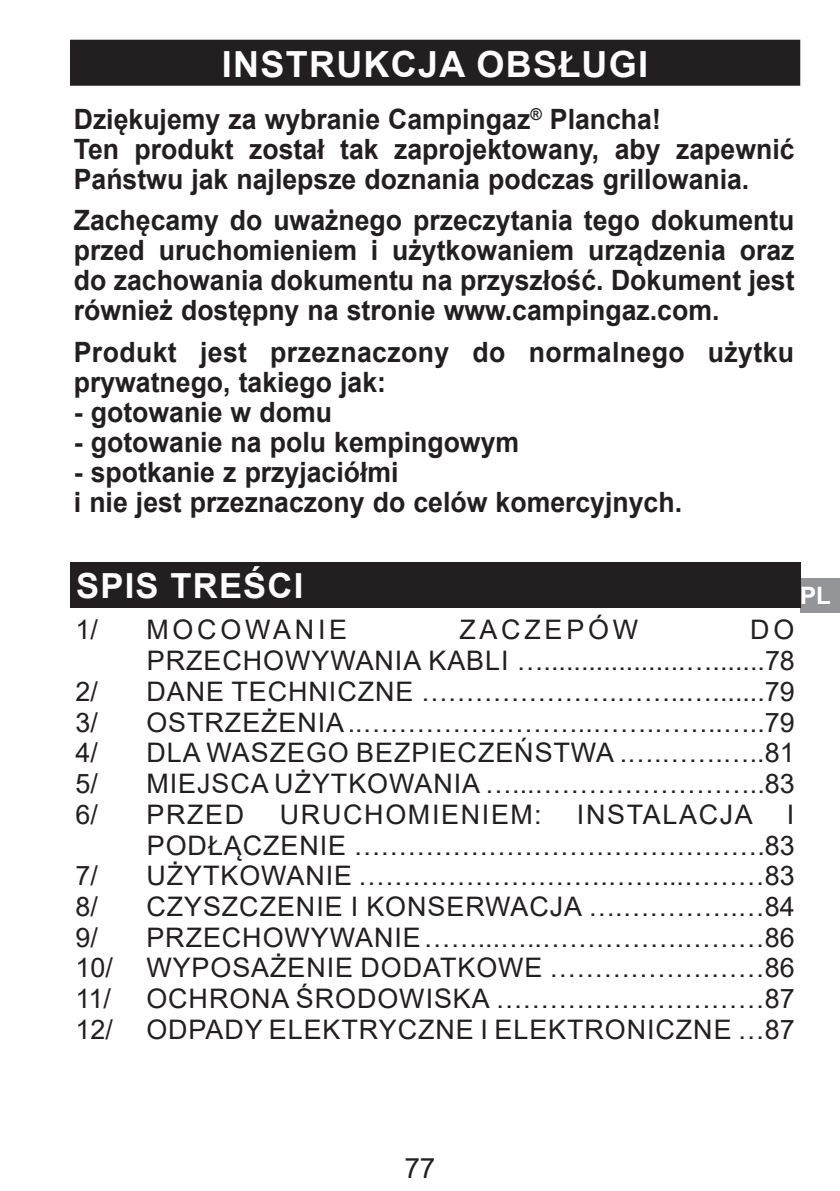
<style>
.page{position:relative;width:840px;height:1191px;background:#fff}
.page>*{position:absolute;margin:0;border:0;box-sizing:border-box;transform-origin:0 0}
.t1{font:700 36px "Arial";letter-spacing:.035em;color:#fff}
.t2{font:700 34.6px "Arial";letter-spacing:.035em;color:#fff}
.t3{font:700 28px/30px "Arial";color:#231f20;scale:.95 1}
.t4{font:28px "Arial";color:#231f20}
.t5{font:26.8px/30.8px "Arial";letter-spacing:.035em;color:#231f20;text-align:right}
.t6{font:26.8px "Arial";letter-spacing:.06em;color:#231f20}
.t7{font:26.8px "Arial";letter-spacing:.14em;color:#231f20}
.t8{font:700 24px "Arial";color:#fff}
</style>
<div class="page">
<div style="left:799px;top:578px;width:40px;height:34px;background:#939598"></div>
<div style="left:70px;top:40px;width:729px;height:46px;background:#231f20"></div>
<div style="left:70px;top:562px;width:729px;height:46px;background:#231f20"></div>
<p class="t1" style="left:222px;top:39px;width:427px">INSTRUKCJA OBSŁUGI</p>
<p class="t3" style="left:74px;top:104px;width:759px">Dziękujemy za wybranie Campingaz<sup>®</sup> Plancha!<br>Ten produkt został tak zaprojektowany, aby zapewnić<br>Państwu jak najlepsze doznania podczas grillowania.</p>
<p class="t3" style="left:74px;top:206px;width:759px;text-align:justify">Zachęcamy do uważnego przeczytania tego dokumentu przed uruchomieniem i użytkowaniem urządzenia oraz do zachowania dokumentu na przyszłość. Dokument jest również dostępny na stronie www.campingaz.com.</p>
<p class="t3" style="left:74px;top:337px;width:759px">Produkt jest przeznaczony do normalnego użytku prywatnego, takiego jak:</p>
<p class="t3" style="left:74px;top:397px;width:273px">- gotowanie w domu</p>
<p class="t3" style="left:74px;top:427px;width:470px">- gotowanie na polu kempingowym</p>
<p class="t3" style="left:74px;top:457px;width:641px">- spotkanie z przyjaciółmi<br>i nie jest przeznaczony do celów komercyjnych.</p>
<p class="t2" style="left:76px;top:561px;width:228px">SPIS TREŚCI</p>
<p class="t5" style="left:76px;top:614px;width:24px">1/</p>
<p class="t7" style="left:146px;top:611px;width:202px">MOCOWANIE</p>
<p class="t7" style="left:459px;top:611px;width:180px">ZACZEPÓW</p>
<p class="t5" style="left:147px;top:614px;width:649px">DO<br>PRZECHOWYWANIA KABLI …...................….......78</p>
<p class="t5" style="left:76px;top:676px;width:24px">2/</p>
<p class="t5" style="left:146px;top:676px;width:649px">DANE TECHNICZNE ………………….……..….......79</p>
<p class="t5" style="left:76px;top:706px;width:24px">3/</p>
<p class="t5" style="left:146px;top:706px;width:649px">OSTRZEŻENIA ..……………………..…….……..…..79</p>
<p class="t5" style="left:75px;top:737px;width:24px">4/</p>
<p class="t5" style="left:146px;top:737px;width:649px">DLA WASZEGO BEZPIECZEŃSTWA .….…….…..81</p>
<p class="t5" style="left:75px;top:768px;width:24px">5/</p>
<p class="t5" style="left:146px;top:768px;width:649px">MIEJSCA UŻYTKOWANIA …...……………………..83</p>
<p class="t5" style="left:75px;top:799px;width:24px">6/</p>
<p class="t5" style="left:146px;top:799px;width:99px">PRZED</p>
<p class="t6" style="left:280px;top:796px;width:263px">URUCHOMIENIEM:</p>
<p class="t6" style="left:576px;top:796px;width:177px">INSTALACJA</p>
<p class="t5" style="left:147px;top:799px;width:649px">I<br>PODŁĄCZENIE ……………………………………….83</p>
<p class="t5" style="left:75px;top:860px;width:24px">7/</p>
<p class="t5" style="left:146px;top:860px;width:649px">UŻYTKOWANIE ……………………….……...………83</p>
<p class="t5" style="left:75px;top:891px;width:24px">8/</p>
<p class="t5" style="left:146px;top:891px;width:649px">CZYSZCZENIE I KONSERWACJA ….………….…84</p>
<p class="t5" style="left:75px;top:921px;width:24px">9/</p>
<p class="t5" style="left:75px;top:921px;width:720px;text-align:justify;text-indent:71px">PRZECHOWYWANIE ……...…..…………….………86<br>10/ WYPOSAŻENIE DODATKOWE ……………………86<br>11/</p>
<p class="t5" style="left:75px;top:983px;width:720px">OCHRONA ŚRODOWISKA …………………………87<br>12/ ODPADY ELEKTRYCZNE I ELEKTRONICZNE …87</p>
<p class="t8" style="left:799px;top:579px;width:32px">PL</p>
<p class="t4" style="left:404px;top:1149px;width:32px">77</p>
</div>
